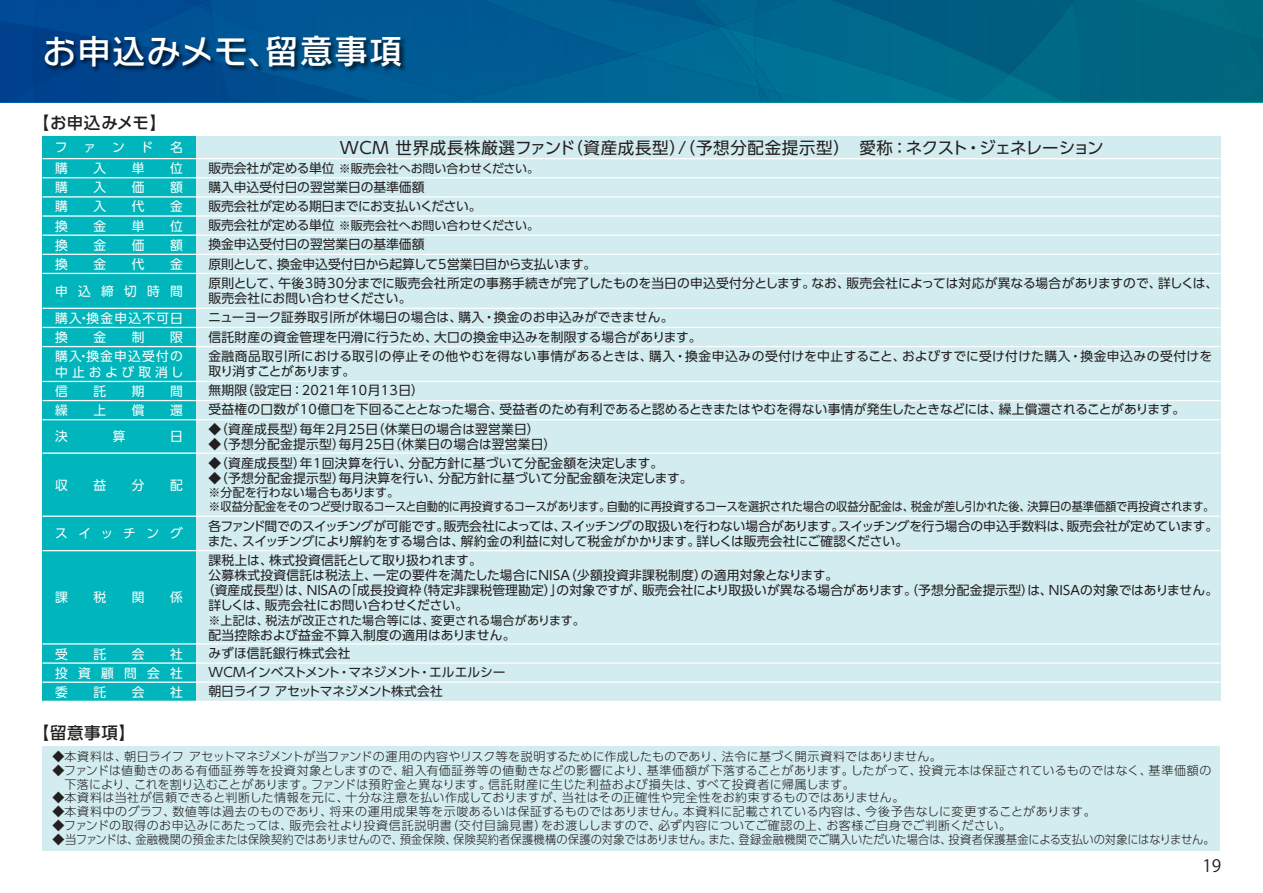
<style>
.page{position:relative;width:1263px;height:893px;background:#fff}
.page>*{position:absolute;margin:0;border:0;box-sizing:border-box;transform-origin:0 0}
.t1{font:34.05px "Rodin NTLG Pro DB";letter-spacing:.02em;color:#fff}
.t2{font:16.95px "Koz Go Pro";color:#231f20}
.t3{font:16.5px "UD Shin Go Pro";letter-spacing:.04em;color:#231f20}
.t4{font:500 16.5px "UD Shin Go Pro";letter-spacing:.03em;color:#231f20}
.t5{font:12.75px/19.2px "UD Shin Go Pro";letter-spacing:.005em;color:#231f20}
.t6{font:12.75px/15px "UD Shin Go Pro";letter-spacing:-.015em;color:#231f20}
.t7{font:12.75px "UD Shin Go Pro";letter-spacing:.32em;color:#fff}
.t8{font:12.75px/15.8px "UD Shin Go Pro";letter-spacing:.16em;color:#fff}
.t9{font:12.75px/19.2px "UD Shin Go Pro";letter-spacing:.1em;color:#fff}
.t10{font:300 12px/13.8px "UD Shin Go Pro";letter-spacing:.02em;color:#231f20}
.t11{font:12px/13.8px "UD Shin Go Pro";letter-spacing:-.01em;color:#231f20}
.t12{font:300 12px "UD Shin Go Pro";letter-spacing:-.005em;color:#231f20}
.t13{font:300 12px "UD Shin Go Pro";color:#231f20}
.s1{font-size:12.75px}
</style>
<div class="page">
<svg style="left:0;top:0;width:1263px;height:102px;background:#005f8c"></svg>
<div style="left:43px;top:136px;width:153px;height:565px;background:#00b6bc"></div>
<div style="left:196px;top:136px;width:1024px;height:565px;background:#d2ecef"></div>
<div style="left:43px;top:746px;width:1177px;height:104px;background:#d2ecef"></div>
<img style="left:40px;top:31px;width:371px;height:47px">
<hr style="left:43px;top:158px;width:1177px;height:1px;background:#fff">
<hr style="left:43px;top:177px;width:1177px;height:1px;background:#fff">
<hr style="left:43px;top:196px;width:1177px;height:2px;background:#fff">
<hr style="left:43px;top:215px;width:1177px;height:2px;background:#fff">
<hr style="left:43px;top:235px;width:1177px;height:1px;background:#fff">
<hr style="left:43px;top:254px;width:1177px;height:1px;background:#fff">
<hr style="left:43px;top:273px;width:1177px;height:1px;background:#fff">
<hr style="left:43px;top:308px;width:1177px;height:1px;background:#fff">
<hr style="left:43px;top:327px;width:1177px;height:1px;background:#fff">
<hr style="left:43px;top:346px;width:1177px;height:1px;background:#fff">
<hr style="left:43px;top:381px;width:1177px;height:1px;background:#fff">
<hr style="left:43px;top:400px;width:1177px;height:1px;background:#fff">
<hr style="left:43px;top:419px;width:1177px;height:1px;background:#fff">
<hr style="left:43px;top:452px;width:1177px;height:2px;background:#fff">
<hr style="left:43px;top:516px;width:1177px;height:1px;background:#fff">
<hr style="left:43px;top:550px;width:1177px;height:1px;background:#fff">
<hr style="left:43px;top:643px;width:1177px;height:2px;background:#fff">
<hr style="left:43px;top:662px;width:1177px;height:2px;background:#fff">
<hr style="left:43px;top:682px;width:1177px;height:1px;background:#fff">
<h1 class="t1" style="left:43px;top:28px;width:362px">お申込みメモ、留意事項</h1>
<p class="t4" style="left:33px;top:110px;width:135px">【お申込みメモ】</p>
<p class="t7" style="left:55px;top:137px;width:14px">フ</p>
<p class="t7" style="left:83px;top:137px;width:14px">ァ</p>
<p class="t7" style="left:112px;top:137px;width:42px">ン ド</p>
<p class="t7" style="left:170px;top:137px;width:14px">名</p>
<p class="t7" style="left:55px;top:158px;width:14px">購</p>
<p class="t7" style="left:94px;top:158px;width:14px">入</p>
<p class="t7" style="left:132px;top:158px;width:14px">単</p>
<p class="t7" style="left:170px;top:158px;width:14px">位</p>
<p class="t7" style="left:55px;top:177px;width:14px">購</p>
<p class="t7" style="left:94px;top:177px;width:14px">入</p>
<p class="t7" style="left:132px;top:177px;width:14px">価</p>
<p class="t7" style="left:170px;top:177px;width:14px">額</p>
<p class="t7" style="left:55px;top:196px;width:14px">購</p>
<p class="t7" style="left:94px;top:196px;width:14px">入</p>
<p class="t7" style="left:132px;top:196px;width:14px">代</p>
<p class="t7" style="left:170px;top:196px;width:14px">金</p>
<p class="t7" style="left:55px;top:215px;width:14px">換</p>
<p class="t7" style="left:94px;top:215px;width:14px">金</p>
<p class="t7" style="left:132px;top:215px;width:14px">単</p>
<p class="t7" style="left:170px;top:215px;width:14px">位</p>
<p class="t7" style="left:55px;top:235px;width:14px">換</p>
<p class="t7" style="left:94px;top:235px;width:14px">金</p>
<p class="t7" style="left:132px;top:235px;width:14px">価</p>
<p class="t7" style="left:170px;top:235px;width:14px">額</p>
<p class="t7" style="left:55px;top:281px;width:129px">申込締切時間</p>
<p class="t7" style="left:55px;top:254px;width:14px">換</p>
<p class="t7" style="left:94px;top:254px;width:14px">金</p>
<p class="t7" style="left:132px;top:254px;width:14px">代</p>
<p class="t7" style="left:170px;top:254px;width:14px">金</p>
<p class="t9" style="left:55px;top:308px;width:129px">購入・換金申込不可日換</p>
<p class="t7" style="left:94px;top:327px;width:14px">金</p>
<p class="t7" style="left:132px;top:327px;width:14px">制</p>
<p class="t7" style="left:170px;top:327px;width:14px">限</p>
<p class="t8" style="left:55px;top:348px;width:130px">購入・換金申込受付の中止および取消し</p>
<p class="t7" style="left:55px;top:381px;width:14px">信</p>
<p class="t7" style="left:94px;top:381px;width:14px">託</p>
<p class="t7" style="left:132px;top:381px;width:14px">期</p>
<p class="t7" style="left:170px;top:381px;width:14px">間</p>
<p class="t7" style="left:55px;top:400px;width:14px">繰</p>
<p class="t7" style="left:94px;top:400px;width:14px">上</p>
<p class="t7" style="left:132px;top:400px;width:14px">償</p>
<p class="t7" style="left:170px;top:400px;width:14px">還</p>
<p class="t7" style="left:55px;top:426px;width:14px">決</p>
<p class="t7" style="left:113px;top:426px;width:14px">算</p>
<p class="t7" style="left:170px;top:426px;width:14px">日</p>
<p class="t7" style="left:55px;top:474px;width:14px">収</p>
<p class="t7" style="left:94px;top:474px;width:14px">益</p>
<p class="t7" style="left:132px;top:474px;width:14px">分</p>
<p class="t7" style="left:170px;top:474px;width:14px">配</p>
<p class="t7" style="left:55px;top:523px;width:129px">スイッチング</p>
<p class="t7" style="left:55px;top:587px;width:14px">課</p>
<p class="t7" style="left:94px;top:587px;width:14px">税</p>
<p class="t7" style="left:132px;top:587px;width:14px">関</p>
<p class="t7" style="left:170px;top:587px;width:14px">係</p>
<p class="t7" style="left:55px;top:643px;width:14px">受</p>
<p class="t7" style="left:94px;top:643px;width:14px">託</p>
<p class="t7" style="left:132px;top:643px;width:14px">会</p>
<p class="t7" style="left:170px;top:643px;width:14px">社</p>
<p class="t7" style="left:55px;top:682px;width:14px">委</p>
<p class="t7" style="left:94px;top:682px;width:14px">託</p>
<p class="t7" style="left:132px;top:682px;width:14px">会</p>
<p class="t7" style="left:170px;top:682px;width:14px">社</p>
<p class="t7" style="left:55px;top:662px;width:129px">投資顧問会社</p>
<p class="t4" style="left:33px;top:719px;width:104px">【留意事項】</p>
<p class="t3" style="left:340px;top:134px;width:765px">WCM 世界成長株厳選ファンド（資産成長型）/（予想分配金提示型）　愛称：ネクスト・ジェネレーション</p>
<p class="t11" style="left:208px;top:161px;width:332px"><span class="s1">販売会社が定める単位</span> ※販売会社へお問い合わせください。</p>
<p class="t5" style="left:208px;top:177px;width:275px">購入申込受付日の翌営業日の基準価額<br>販売会社が定める期日までにお支払いください。</p>
<p class="t11" style="left:208px;top:218px;width:332px"><span class="s1">販売会社が定める単位</span> ※販売会社へお問い合わせください。</p>
<p class="t5" style="left:208px;top:235px;width:1011px">換金申込受付日の翌営業日の基準価額<br>原則として、換金申込受付日から起算して5営業日目から支払います。<br>原則として、午後3時30分までに販売会社所定の事務手続きが完了したものを当日の申込受付分とします。なお、販売会社によっては対応が異なる場合がありますので、詳しくは、</p>
<p class="t5" style="left:208px;top:288px;width:1005px">販売会社にお問い合わせください。<br>ニューヨーク証券取引所が休場日の場合は、購入・換金のお申込みができません。<br>信託財産の資金管理を円滑に行うため、大口の換金申込みを制限する場合があります。<br>金融商品取引所における取引の停止その他やむを得ない事情があるときは、購入・換金申込みの受付けを中止すること、およびすでに受け付けた購入・換金申込みの受付けを</p>
<p class="t5" style="left:208px;top:361px;width:978px">取り消すことがあります。<br>無期限（設定日：2021年10月13日）<br>受益権の口数が10億口を下回ることとなった場合、受益者のため有利であると認めるときまたはやむを得ない事情が発生したときなどには、繰上償還されることがあります。</p>
<p class="t5" style="left:208px;top:419px;width:333px">◆（資産成長型）毎年2月25日（休業日の場合は翌営業日）</p>
<p class="t5" style="left:208px;top:434px;width:349px">◆（予想分配金提示型）毎月25日（休業日の場合は翌営業日）</p>
<p class="t5" style="left:208px;top:453px;width:456px">◆（資産成長型）年1回決算を行い、分配方針に基づいて分配金額を決定します。</p>
<p class="t5" style="left:208px;top:468px;width:486px">◆（予想分配金提示型）毎月決算を行い、分配方針に基づいて分配金額を決定します。</p>
<p class="t11" style="left:208px;top:485px;width:1007px">※分配を行わない場合もあります。<br>※収益分配金をそのつど受け取るコースと自動的に再投資するコースがあります。自動的に再投資するコースを選択された場合の収益分配金は、税金が差し引かれた後、決算日の基準価額で再投資されます。</p>
<p class="t6" style="left:208px;top:518px;width:1012px">各ファンド間でのスイッチングが可能です。販売会社によっては、スイッチングの取扱いを行わない場合があります。スイッチングを行う場合の申込手数料は、販売会社が定めています。また、スイッチングにより解約をする場合は、解約金の利益に対して税金がかかります。詳しくは販売会社にご確認ください。</p>
<p class="t5" style="left:208px;top:551px;width:275px">課税上は、株式投資信託として取り扱われます。</p>
<p class="t5" style="left:208px;top:566px;width:631px">公募株式投資信託は税法上、一定の要件を満たした場合にNISA（少額投資非課税制度）の適用対象となります。</p>
<p class="t5" style="left:202px;top:581px;width:1018px">（資産成長型）は、NISAの「成長投資枠（特定非課税管理勘定）」の対象ですが、販売会社により取扱いが異なる場合があります。（予想分配金提示型）は、NISAの対象ではありません。</p>
<p class="t5" style="left:208px;top:596px;width:261px">詳しくは、販売会社にお問い合わせください。</p>
<p class="t11" style="left:208px;top:613px;width:378px">※上記は、税法が改正された場合等には、変更される場合があります。</p>
<p class="t5" style="left:208px;top:625px;width:309px;line-height:18.8px">配当控除および益金不算入制度の適用はありません。みずほ信託銀行株式会社<br>WCMインベストメント・マネジメント・エルエルシー朝日ライフ アセットマネジメント株式会社</p>
<p class="t13" style="left:53px;top:747px;width:891px">◆本資料は、朝日ライフ アセットマネジメントが当ファンドの運用の内容やリスク等を説明するために作成したものであり、法令に基づく開示資料ではありません。</p>
<p class="t10" style="left:65px;top:763px;width:1148px;text-indent:-12px">◆ファンドは値動きのある有価証券等を投資対象としますので、組入有価証券等の値動きなどの影響により、基準価額が下落することがあります。したがって、投資元本は保証されているものではなく、基準価額の下落により、これを割り込むことがあります。ファンドは預貯金と異なります。信託財産に生じた利益および損失は、すべて投資者に帰属します。</p>
<p class="t10" style="left:53px;top:791px;width:853px">◆本資料は当社が信頼できると判断した情報を元に、十分な注意を払い作成しておりますが、当社はその正確性や完全性をお約束するものではありません。</p>
<p class="t10" style="left:53px;top:804px;width:1045px">◆本資料中のグラフ、数値等は過去のものであり、将来の運用成果等を示唆あるいは保証するものではありません。本資料に記載されている内容は、今後予告なしに変更することがあります。</p>
<p class="t10" style="left:53px;top:818px;width:960px">◆ファンドの取得のお申込みにあたっては、販売会社より投資信託説明書（交付目論見書）をお渡ししますので、必ず内容についてご確認の上、お客様ご自身でご判断ください。</p>
<p class="t12" style="left:53px;top:830px;width:1163px">◆当ファンドは、金融機関の預金または保険契約ではありませんので、預金保険、保険契約者保護機構の保護の対象ではありません。また、登録金融機関でご購入いただいた場合は、投資者保護基金による支払いの対象にはなりません。</p>
<h2 class="t2" style="left:1202px;top:854px;width:20px">19</h2>
</div>
